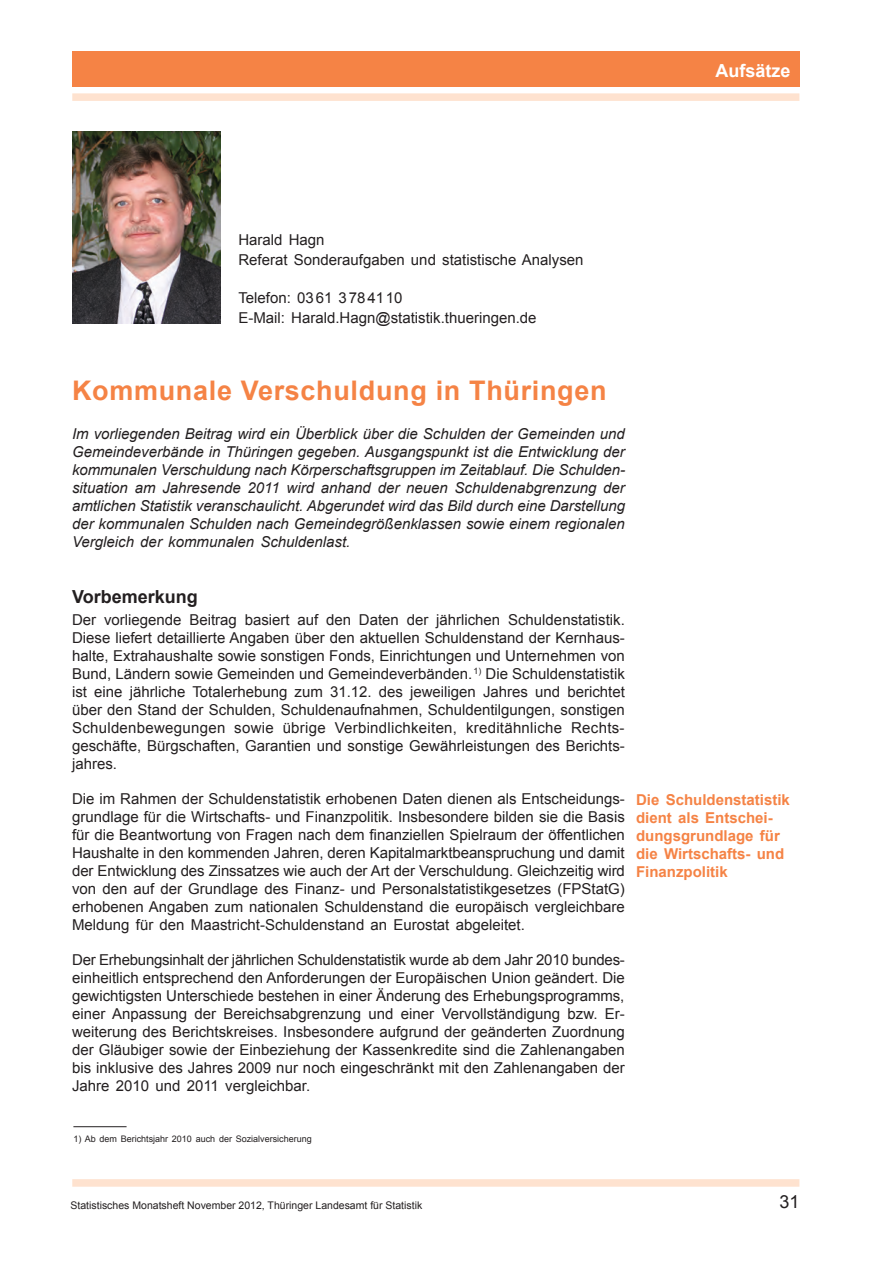
<style>
.page{position:relative;width:893px;height:1263px;background:#fff}
.page>*{position:absolute;margin:0;border:0;box-sizing:border-box;transform-origin:0 0}
.Hauptüberschrift{font:700 27px "Arial";letter-spacing:.025em;color:#f58345}
.Überschrift1{font:700 18px "Arial";color:#231f20}
.Kolumnentitel_rechte{font:700 18px "Arial";color:#fff}
.t1{font:18px "Arial";color:#231f20}
.Text{font:15px/18px "Arial";color:#231f20;text-align:justify}
.Text-2{font:italic 15px/18px "Arial";color:#231f20;text-align:justify}
.Autor{font:15px/20.2px "Arial";color:#231f20}
.t2{font:700 15px/18px "Arial";color:#f58345}
.t3{font:10.5px "Arial";color:#231f20}
.Fußnoten{font:9px "Arial";color:#231f20}
</style>
<div class="page">
<div style="left:72px;top:1179px;width:727px;height:8px;background:#fee2cf"></div>
<div style="left:72px;top:93px;width:727px;height:8px;background:#fee2cf"></div>
<div style="left:72px;top:51px;width:727px;height:35px;background:#f58345"></div>
<img style="left:72px;top:132px;width:149px;height:191px">
<hr style="left:73px;top:1126px;width:54px;height:1px;background:#231f20">
<p class="Kolumnentitel_rechte" style="left:715px;top:59px;width:77px">Aufsätze</p>
<p class="Autor" style="left:238px;top:230px;width:347px">Harald Hagn<br>Referat Sonderaufgaben und statistische Analysen</p>
<p class="Autor" style="left:238px;top:287px;width:300px">Telefon: 0361 3784110<br>E-Mail: Harald.Hagn@statistik.thueringen.de</p>
<p class="Hauptüberschrift" style="left:72px;top:373px;width:536px">Kommunale Verschuldung in Thüringen</p>
<p class="Text-2" style="left:72px;top:425px;width:554px">Im vorliegenden Beitrag wird ein Überblick über die Schulden der Gemeinden und Gemeindeverbände in Thüringen gegeben. Ausgangspunkt ist die Entwicklung der kommunalen Verschuldung nach Körperschaftsgruppen im Zeitablauf. Die Schulden&shy;situation am Jahresende 2011 wird anhand der neuen Schuldenabgrenzung der amtlichen Statistik veranschaulicht. Abgerundet wird das Bild durch eine Darstellung der kommunalen Schulden nach Gemeindegrößenklassen sowie einem regionalen Vergleich der kommunalen Schuldenlast.</p>
<p class="Überschrift1" style="left:72px;top:584px;width:127px">Vorbemerkung</p>
<p class="Text" style="left:72px;top:611px;width:554px">Der vorliegende Beitrag basiert auf den Daten der jährlichen Schuldenstatistik.<br>Diese liefert detaillierte Angaben über den aktuellen Schuldenstand der Kernhaus&shy;halte, Extrahaushalte sowie sonstigen Fonds, Einrichtungen und Unternehmen von Bund, Ländern sowie Gemeinden und Gemeindeverbänden.<sup>1)</sup> Die Schuldenstatistik ist eine jährliche Totalerhebung zum 31.12. des jeweiligen Jahres und berichtet über den Stand der Schulden, Schuldenaufnahmen, Schuldentilgungen, sonstigen Schuldenbewegungen sowie übrige Verbindlichkeiten, kreditähnliche Rechts&shy;geschäfte, Bürgschaften, Garantien und sonstige Gewährleistungen des Berichts&shy;jahres.</p>
<p class="Text" style="left:72px;top:790px;width:554px">Die im Rahmen der Schuldenstatistik erhobenen Daten dienen als Entscheidungs&shy;grundlage für die Wirtschafts- und Finanzpolitik. Insbesondere bilden sie die Basis für die Beantwortung von Fragen nach dem finanziellen Spielraum der öffentlichen Haushalte in den kommenden Jahren, deren Kapitalmarktbeanspruchung und damit der Entwicklung des Zinssatzes wie auch der Art der Verschuldung. Gleichzeitig wird von den auf der Grundlage des Finanz- und Personalstatistikgesetzes (FPStatG) erhobenen Angaben zum nationalen Schuldenstand die europäisch vergleichbare Meldung für den Maastricht-Schuldenstand an Eurostat abgeleitet.</p>
<p class="Text" style="left:72px;top:951px;width:554px">Der Erhebungsinhalt der jährlichen Schuldenstatistik wurde ab dem Jahr 2010 bundes&shy;einheitlich entsprechend den Anforderungen der Europäischen Union geändert. Die gewichtigsten Unterschiede bestehen in einer Änderung des Erhebungsprogramms, einer Anpassung der Bereichsabgrenzung und einer Vervollständigung bzw. Er&shy;weiterung des Berichtskreises. Insbesondere aufgrund der geänderten Zuordnung der Gläubiger sowie der Einbeziehung der Kassenkredite sind die Zahlenangaben bis inklusive des Jahres 2009 nur noch eingeschränkt mit den Zahlenangaben der Jahre 2010 und 2011 vergleichbar.</p>
<p class="t2" style="left:636px;top:791px;width:155px">Die Schuldenstatistik dient als Entschei&shy;dungsgrundlage für die Wirtschafts- und<br>Finanzpolitik</p>
<p class="Fußnoten" style="left:73px;top:1133px;width:240px">1) Ab dem Berichtsjahr 2010 auch der Sozialversicherung</p>
<p class="t3" style="left:71px;top:1198px;width:353px">Statistisches Monatsheft November 2012, Thüringer Landesamt für Statistik</p>
<p class="t1" style="left:779px;top:1190px;width:22px">31</p>
</div>
